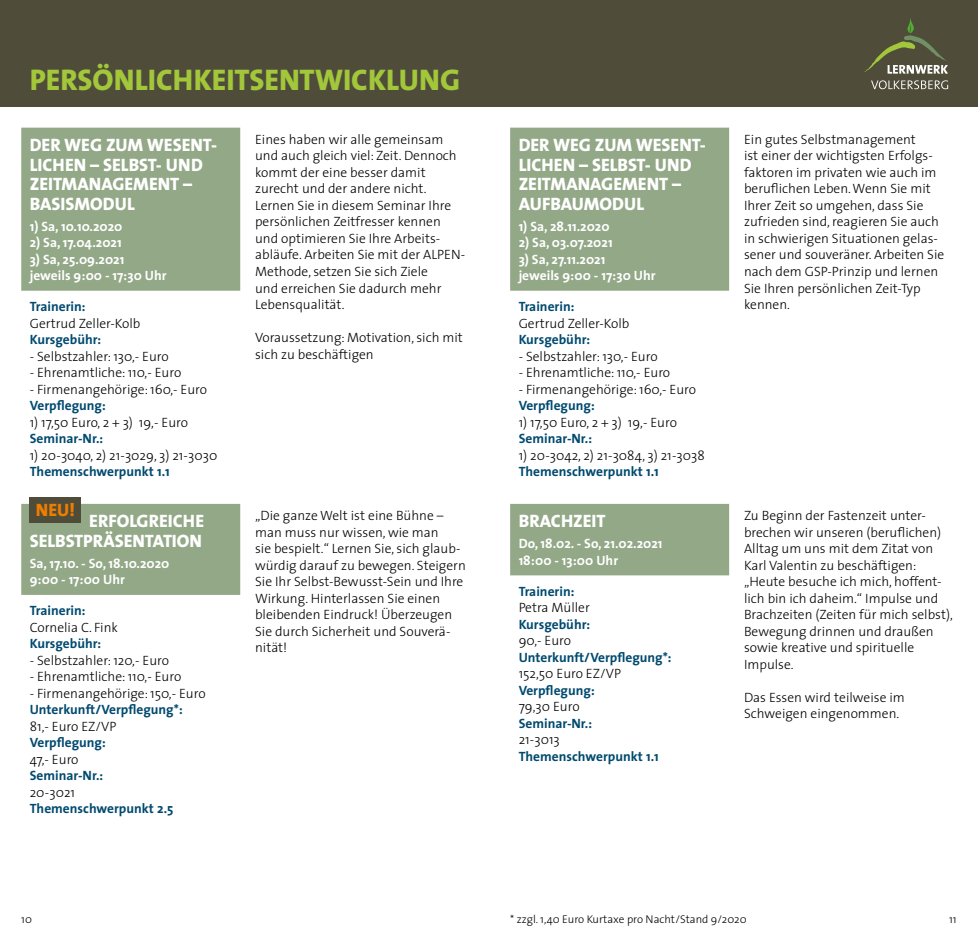
<style>
.page{position:relative;width:978px;height:936px;background:#fff}
.page>*{position:absolute;margin:0;border:0;box-sizing:border-box;transform-origin:0 0}
.Kategorie_Headline{font:800 30px "The Sans";color:#a2c73a}
._1_Headline{font:800 18px/19.5px "The Sans";color:#fff}
._1_Headline-2{font:800 18px "The Sans";color:#ef7d00}
._0_Fließtext{font:300 13.5px/16.5px "The Sans";color:#000}
._0_Fließtext-2{font:700 13.5px/16.5px "The Sans";color:#004a6f}
._2_Datum{font:700 13.5px/16.5px "The Sans";color:#fff}
.t1{font:300 11.25px "The Sans";color:#000}
.s1{font-weight:700;color:#004a6f}
.s2{font-weight:300;color:#000}
</style>
<div class="page">
<div style="left:0;top:0;width:978px;height:106px;background:#4f4d3a"></div>
<svg style="left:871px;top:80px;width:77px;height:9px"></svg>
<svg style="left:864px;top:18px;width:84px;height:56px"></svg>
<svg style="left:21px;top:128px;width:219px;height:467px;fill:#93a887"></svg>
<svg style="left:510px;top:128px;width:219px;height:447px;fill:#93a887"></svg>
<div style="left:30px;top:497px;width:51px;height:25px;background:#4f4d3a"></div>
<p class="Kategorie_Headline" style="left:30px;top:54px;width:432px">PERSÖNLICHKEITSENTWICKLUNG</p>
<p class="_1_Headline" style="left:30px;top:135px;width:189px">DER WEG ZUM WESENT-<br>LICHEN – SELBST- UND<br>ZEITMANAGEMENT –<br>BASISMODUL</p>
<p class="_2_Datum" style="left:30px;top:217px;width:94px">1) Sa, 10.10.2020</p>
<p class="_2_Datum" style="left:30px;top:234px;width:94px">2) Sa, 17.04.2021</p>
<p class="_2_Datum" style="left:30px;top:250px;width:138px">3) Sa, 25.09.2021 jeweils 9:00 - 17:30 Uhr</p>
<p class="_0_Fließtext" style="left:30px;top:298px;width:112px"><span class="s1">Trainerin:<br></span>Gertrud Zeller-Kolb</p>
<p class="_0_Fließtext-2" style="left:30px;top:331px;width:73px">Kursgebühr:</p>
<p class="_0_Fließtext" style="left:30px;top:347px;width:140px">- Selbstzahler: 130,- Euro</p>
<p class="_0_Fließtext" style="left:30px;top:364px;width:153px">- Ehrenamtliche: 110,- Euro</p>
<p class="_0_Fließtext" style="left:30px;top:380px;width:179px">- Firmenangehörige: 160,- Euro</p>
<p class="_0_Fließtext-2" style="left:30px;top:397px;width:78px">Verpflegung:</p>
<p class="_0_Fließtext" style="left:30px;top:413px;width:160px">1) 17,50 Euro, 2 + 3) 19,- Euro</p>
<p class="_0_Fließtext-2" style="left:30px;top:430px;width:75px">Seminar-Nr.:</p>
<p class="_0_Fließtext" style="left:30px;top:446px;width:189px">1) 20-3040, 2) 21-3029, 3) 21-3030</p>
<p class="_0_Fließtext-2" style="left:30px;top:463px;width:142px">Themenschwerpunkt 1.1</p>
<p class="_1_Headline" style="left:30px;top:511px;width:176px;text-align:right">ERFOLGREICHE<br>SELBSTPRÄSENTATION</p>
<p class="_2_Datum" style="left:30px;top:554px;width:141px">Sa, 17.10. - So, 18.10.2020<br>9:00 - 17:00 Uhr</p>
<p class="_1_Headline-2" style="left:36px;top:495px;width:41px">NEU!</p>
<p class="_0_Fließtext" style="left:30px;top:602px;width:90px"><span class="s1">Trainerin:<br></span>Cornelia C. Fink</p>
<p class="_0_Fließtext-2" style="left:30px;top:635px;width:73px">Kursgebühr:</p>
<p class="_0_Fließtext" style="left:30px;top:651px;width:141px">- Selbstzahler: 120,- Euro</p>
<p class="_0_Fließtext" style="left:30px;top:668px;width:153px">- Ehrenamtliche: 110,- Euro</p>
<p class="_0_Fließtext" style="left:30px;top:684px;width:177px">- Firmenangehörige: 150,- Euro</p>
<p class="_0_Fließtext-2" style="left:30px;top:701px;width:154px">Unterkunft/Verpflegung*:</p>
<p class="_0_Fließtext" style="left:30px;top:717px;width:88px">81,- Euro EZ/VP</p>
<p class="_0_Fließtext-2" style="left:30px;top:734px;width:78px">Verpflegung:<br><span class="s2">47,- Euro</span></p>
<p class="_0_Fließtext-2" style="left:30px;top:767px;width:75px">Seminar-Nr.:<br><span class="s2">20-3021</span></p>
<p class="_0_Fließtext-2" style="left:30px;top:800px;width:145px">Themenschwerpunkt 2.5</p>
<p class="_0_Fließtext" style="left:255px;top:131px;width:211px">Eines haben wir alle gemeinsam und auch gleich viel: Zeit. Dennoch kommt der eine besser damit zurecht und der andere nicht.<br>Lernen Sie in diesem Seminar Ihre persönlichen Zeitfresser kennen und optimieren Sie Ihre Arbeits&shy;abläufe. Arbeiten Sie mit der ALPEN-<br>Methode, setzen Sie sich Ziele<br>und erreichen Sie dadurch mehr<br>Lebensqualität.</p>
<p class="_0_Fließtext" style="left:255px;top:329px;width:209px">Voraussetzung: Motivation, sich mit sich zu beschäftigen</p>
<p class="_0_Fließtext" style="left:255px;top:507px;width:212px">„Die ganze Welt ist eine Bühne – man muss nur wissen, wie man<br>sie bespielt.“ Lernen Sie, sich glaub&shy;würdig darauf zu bewegen. Steigern<br>Sie Ihr Selbst-Bewusst-Sein und Ihre<br>Wirkung. Hinterlassen Sie einen bleibenden Eindruck! Überzeugen<br>Sie durch Sicherheit und Souverä&shy;nität!</p>
<p class="_1_Headline" style="left:519px;top:135px;width:189px">DER WEG ZUM WESENT-<br>LICHEN – SELBST- UND<br>ZEITMANAGEMENT –<br>AUFBAUMODUL</p>
<p class="_2_Datum" style="left:519px;top:217px;width:92px">1) Sa, 28.11.2020</p>
<p class="_2_Datum" style="left:519px;top:234px;width:95px">2) Sa, 03.07.2021</p>
<p class="_2_Datum" style="left:519px;top:250px;width:138px">3) Sa, 27.11.2021<br>jeweils 9:00 - 17:30 Uhr</p>
<p class="_0_Fließtext" style="left:744px;top:131px;width:202px">Ein gutes Selbstmanagement<br>ist einer der wichtigsten Erfolgs&shy;faktoren im privaten wie auch im beruflichen Leben. Wenn Sie mit<br>Ihrer Zeit so umgehen, dass Sie zufrieden sind, reagieren Sie auch in schwierigen Situationen gelas&shy;sener und souveräner. Arbeiten Sie nach dem GSP-Prinzip und lernen<br>Sie Ihren persönlichen Zeit-Typ</p>
<p class="_0_Fließtext-2" style="left:519px;top:298px;width:57px">Trainerin:</p>
<p class="_0_Fließtext" style="left:744px;top:296px;width:48px">kennen.</p>
<p class="_0_Fließtext" style="left:519px;top:314px;width:112px">Gertrud Zeller-Kolb</p>
<p class="_0_Fließtext-2" style="left:519px;top:331px;width:73px">Kursgebühr:</p>
<p class="_0_Fließtext" style="left:519px;top:347px;width:140px">- Selbstzahler: 130,- Euro</p>
<p class="_0_Fließtext" style="left:519px;top:364px;width:153px">- Ehrenamtliche: 110,- Euro</p>
<p class="_0_Fließtext" style="left:519px;top:380px;width:179px">- Firmenangehörige: 160,- Euro</p>
<p class="_0_Fließtext-2" style="left:519px;top:397px;width:78px">Verpflegung:</p>
<p class="_0_Fließtext" style="left:519px;top:413px;width:160px">1) 17,50 Euro, 2 + 3) 19,- Euro</p>
<p class="_0_Fließtext-2" style="left:519px;top:430px;width:75px">Seminar-Nr.:</p>
<p class="_0_Fließtext" style="left:519px;top:446px;width:188px">1) 20-3042, 2) 21-3084, 3) 21-3038</p>
<p class="_0_Fließtext-2" style="left:519px;top:463px;width:142px">Themenschwerpunkt 1.1</p>
<p class="_1_Headline" style="left:519px;top:511px;width:88px">BRACHZEIT</p>
<p class="_2_Datum" style="left:519px;top:535px;width:145px">Do, 18.02. - So, 21.02.2021<br>18:00 - 13:00 Uhr</p>
<p class="_0_Fließtext" style="left:744px;top:507px;width:210px">Zu Beginn der Fastenzeit unter&shy;brechen wir unseren (beruflichen)<br>Alltag um uns mit dem Zitat von<br>Karl Valentin zu beschäftigen: „Heute besuche ich mich, hoffent&shy;lich bin ich daheim.“ Impulse und<br>Brachzeiten (Zeiten für mich selbst),<br>Bewegung drinnen und draußen sowie kreative und spirituelle<br>Impulse.</p>
<p class="_0_Fließtext" style="left:744px;top:688px;width:162px">Das Essen wird teilweise im<br>Schweigen eingenommen.</p>
<p class="_0_Fließtext" style="left:519px;top:582px;width:73px"><span class="s1">Trainerin:<br></span>Petra Müller</p>
<p class="_0_Fließtext-2" style="left:519px;top:615px;width:73px">Kursgebühr:<br><span class="s2">90,- Euro</span></p>
<p class="_0_Fließtext-2" style="left:519px;top:648px;width:154px">Unterkunft/Verpflegung*:</p>
<p class="_0_Fließtext" style="left:519px;top:665px;width:104px">152,50 Euro EZ/VP</p>
<p class="_0_Fließtext-2" style="left:519px;top:681px;width:78px">Verpflegung:<br><span class="s2">79,30 Euro</span></p>
<p class="_0_Fließtext-2" style="left:519px;top:714px;width:75px">Seminar-Nr.:<br><span class="s2">21-3013</span></p>
<p class="_0_Fließtext-2" style="left:519px;top:747px;width:142px">Themenschwerpunkt 1.1</p>
<p class="t1" style="left:21px;top:909px;width:12px">10</p>
<p class="t1" style="left:510px;top:909px;width:238px">* zzgl. 1,40 Euro Kurtaxe pro Nacht/Stand 9/2020</p>
<p class="t1" style="left:949px;top:909px;width:9px">11</p>
</div>
